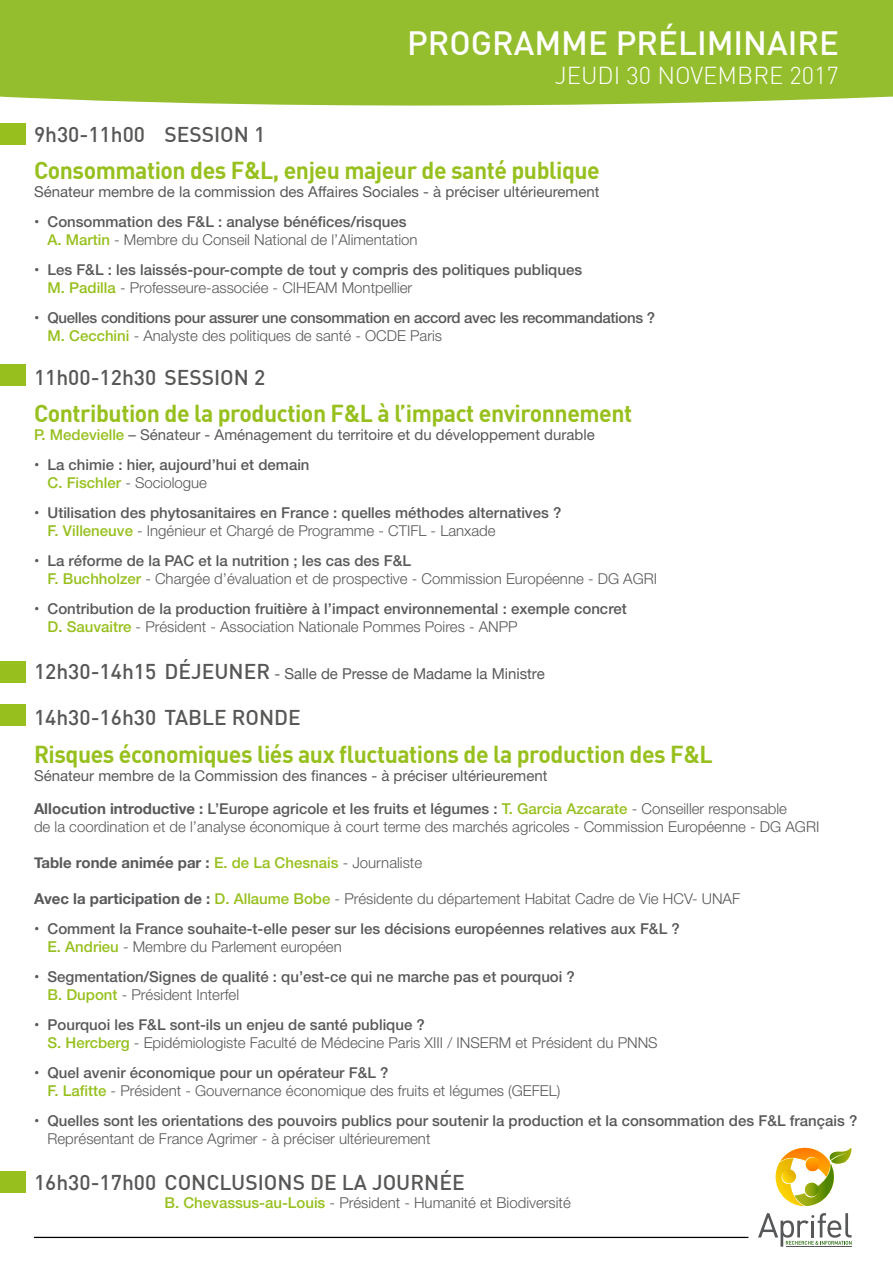
<style>
.page{position:relative;width:893px;height:1263px;background:#fff}
.page>*{position:absolute;margin:0;border:0;box-sizing:border-box;transform-origin:0 0}
.t1{font:500 33px "DIN";color:#fff}
.t2{font:700 24px "DIN";letter-spacing:-.02em;color:#97c01e;scale:.96 1}
.t3{font:300 24px "DIN";color:#fff}
.t4{font:500 21px "DIN";color:#575756}
.t5{font:500 15px/18px "Helvetica Neue";color:#59595b}
.t6{font:300 15px/18px "Helvetica Neue";color:#59595b}
.t7{font:15px "Helvetica Neue";color:#59595b}
.t8{font:500 15px/18px "Helvetica Neue";letter-spacing:-.02em;color:#59595b}
.t9{font:15px "Helvetica Neue";color:#59595b}
.t10{font:700 15px "Helvetica Neue";color:#59595b}
.s1{font-weight:400}
.s2{color:#97c01e}
.s3{font-weight:300}
.s4{font-weight:500;color:#fff}
.s5{font-weight:500;color:#97c01e}
.s6{font-weight:500}
.s7{font-family:"DIN";font-weight:500;font-size:21px;color:#575756}
.s8{font-weight:700}
</style>
<div class="page">
<div style="left:0;top:0;width:893px;height:106px;background:#94be2e"></div>
<hr style="left:34px;top:1237px;width:714px;height:1px;background:#000">
<svg style="left:775px;top:1148px;width:77px;height:58px"></svg>
<svg style="left:758px;top:1213px;width:94px;height:34px"></svg>
<div style="left:0;top:123px;width:26px;height:22px;background:#97c01e"></div>
<div style="left:0;top:365px;width:26px;height:21px;background:#97c01e"></div>
<div style="left:0;top:661px;width:26px;height:21px;background:#97c01e"></div>
<div style="left:0;top:705px;width:26px;height:21px;background:#97c01e"></div>
<div style="left:0;top:1171px;width:26px;height:22px;background:#97c01e"></div>
<h1 class="t1" style="left:407px;top:22px;width:433px">PROGRAMME PRÉLIMINAIRE</h1>
<h2 class="t3" style="left:555px;top:60px;width:286px">JEUDI 30 NOVEMBRE 2017</h2>
<h3 class="t4" style="left:34px;top:121px;width:233px">9h30-11h00 SESSION 1</h3>
<h2 class="t2" style="left:34px;top:155px;width:591px">Consommation des F&amp;L, enjeu majeur de santé publique</h2>
<p class="t7" style="left:34px;top:183px;width:567px">Sénateur membre de la commission des Affaires Sociales - à préciser ultérieurement</p>
<p class="t5" style="left:48px;top:213px;width:372px;text-indent:-14px"><span class="s1">•</span> Consommation des F&amp;L : analyse bénéfices/risques<br><span class="s2">A. Martin</span> <span class="s3">- Membre du Conseil National de l’Alimentation</span></p>
<p class="t5" style="left:48px;top:261px;width:536px;text-indent:-14px"><span class="s1">•</span> Les F&amp;L : les laissés-pour-compte de tout y compris des politiques publiques<br><span class="s2">M. Padilla</span> <span class="s3">- Professeure-associée - CIHEAM Montpellier</span></p>
<p class="t8" style="left:48px;top:309px;width:609px;text-indent:-14px"><span class="s1">•</span> Quelles conditions pour assurer une consommation en accord avec les recommandations ?<br><span class="s2">M. Cecchini</span> <span class="s3">- Analyste des politiques de santé - OCDE Paris</span></p>
<h3 class="t4" style="left:34px;top:364px;width:233px">11h00-12h30 SESSION 2</h3>
<h2 class="t2" style="left:34px;top:398px;width:855px">Contribution de la production F&amp;L à l’impact environnement<span class="s4">al ; l’art du compromis</span></h2>
<p class="t7" style="left:34px;top:426px;width:562px"><span class="s5">P. Medevielle</span> – Sénateur - Aménagement du territoire et du développement durable</p>
<p class="t5" style="left:48px;top:456px;width:264px;text-indent:-14px"><span class="s1">•</span> La chimie : hier, aujourd’hui et demain<br><span class="s2">C. Fischler</span> <span class="s3">- Sociologue</span></p>
<p class="t5" style="left:48px;top:504px;width:515px;text-indent:-14px"><span class="s1">•</span> Utilisation des phytosanitaires en France : quelles méthodes alternatives ?<br><span class="s2">F. Villeneuve</span> <span class="s3">- Ingénieur et Chargé de Programme - CTIFL - Lanxade</span></p>
<p class="t6" style="left:48px;top:552px;width:611px;text-indent:-14px"><span class="s1">•</span> <span class="s6">La réforme de la PAC et la nutrition ; les cas des F&amp;L<br></span><span class="s5">F. Buchholzer</span> - Chargée d’évaluation et de prospective - Commission Européenne - DG AGRI</p>
<p class="t5" style="left:48px;top:600px;width:581px;text-indent:-14px"><span class="s1">•</span> Contribution de la production fruitière à l’impact environnemental : exemple concret<br><span class="s2">D. Sauvaitre</span> <span class="s3">- Président - Association Nationale Pommes Poires - ANPP</span></p>
<p class="t9" style="left:34px;top:662px;width:512px"><span class="s7">12h30-14h15 DÉJEUNER</span> - Salle de Presse de Madame la Ministre</p>
<h3 class="t4" style="left:34px;top:704px;width:268px">14h30-16h30 TABLE RONDE</h3>
<h2 class="t2" style="left:34px;top:738px;width:708px">Risques économiques liés aux fluctuations de la production des F&amp;L</h2>
<p class="t7" style="left:34px;top:766px;width:515px">Sénateur membre de la Commission des finances - à préciser ultérieurement</p>
<p class="t6" style="left:34px;top:799px;width:787px"><span class="s8">Allocution introductive :</span> <span class="s6">L’Europe agricole et les fruits et légumes :</span> <span class="s5">T. Garcia Azcarate</span> - Conseiller responsable<br>de la coordination et de l’analyse économique à court terme des marchés agricoles - Commission Européenne - DG AGRI</p>
<p class="t10" style="left:34px;top:850px;width:390px">Table ronde animée par : <span class="s5">E. de La Chesnais</span> <span class="s3">- Journaliste</span></p>
<p class="t6" style="left:34px;top:889px;width:708px"><span class="s8">Avec la participation de :</span> <span class="s5">D. Allaume Bobe</span> - Présidente du département Habitat Cadre de Vie HCV- UNAF</p>
<p class="t5" style="left:48px;top:919px;width:634px;text-indent:-14px"><span class="s1">•</span> Comment la France souhaite-t-elle peser sur les décisions européennes relatives aux F&amp;L ?<br><span class="s2">E. Andrieu</span> <span class="s3">- Membre du Parlement européen</span></p>
<p class="t5" style="left:48px;top:967px;width:529px;text-indent:-14px"><span class="s1">•</span> Segmentation/Signes de qualité : qu’est-ce qui ne marche pas et pourquoi ?<br><span class="s2">B. Dupont</span> <span class="s3">- Président Interfel</span></p>
<p class="t6" style="left:48px;top:1015px;width:612px;text-indent:-14px"><span class="s1">•</span> <span class="s6">Pourquoi les F&amp;L sont-ils un enjeu de santé publique ?<br></span><span class="s5">S. Hercberg</span> - Epidémiologiste Faculté de Médecine Paris XIII / INSERM et Président du PNNS</p>
<p class="t6" style="left:48px;top:1063px;width:514px;text-indent:-14px"><span class="s1">•</span> <span class="s6">Quel avenir économique pour un opérateur F&amp;L ?<br></span><span class="s5">F. Lafitte</span> - Président - Gouvernance économique des fruits et légumes (GEFEL)</p>
<p class="t5" style="left:48px;top:1111px;width:811px;text-indent:-14px"><span class="s1">•</span> Quelles sont les orientations des pouvoirs publics pour soutenir la production et la consommation des F&amp;L français ?<br><span class="s3">Représentant de France Agrimer - à préciser ultérieurement</span></p>
<h3 class="t4" style="left:34px;top:1169px;width:432px">16h30-17h00 CONCLUSIONS DE LA JOURNÉE</h3>
<p class="t6" style="left:165px;top:1193px;width:408px"><span class="s5">B. Chevassus-au-Louis</span> - Président - Humanité et Biodiversité</p>
</div>
